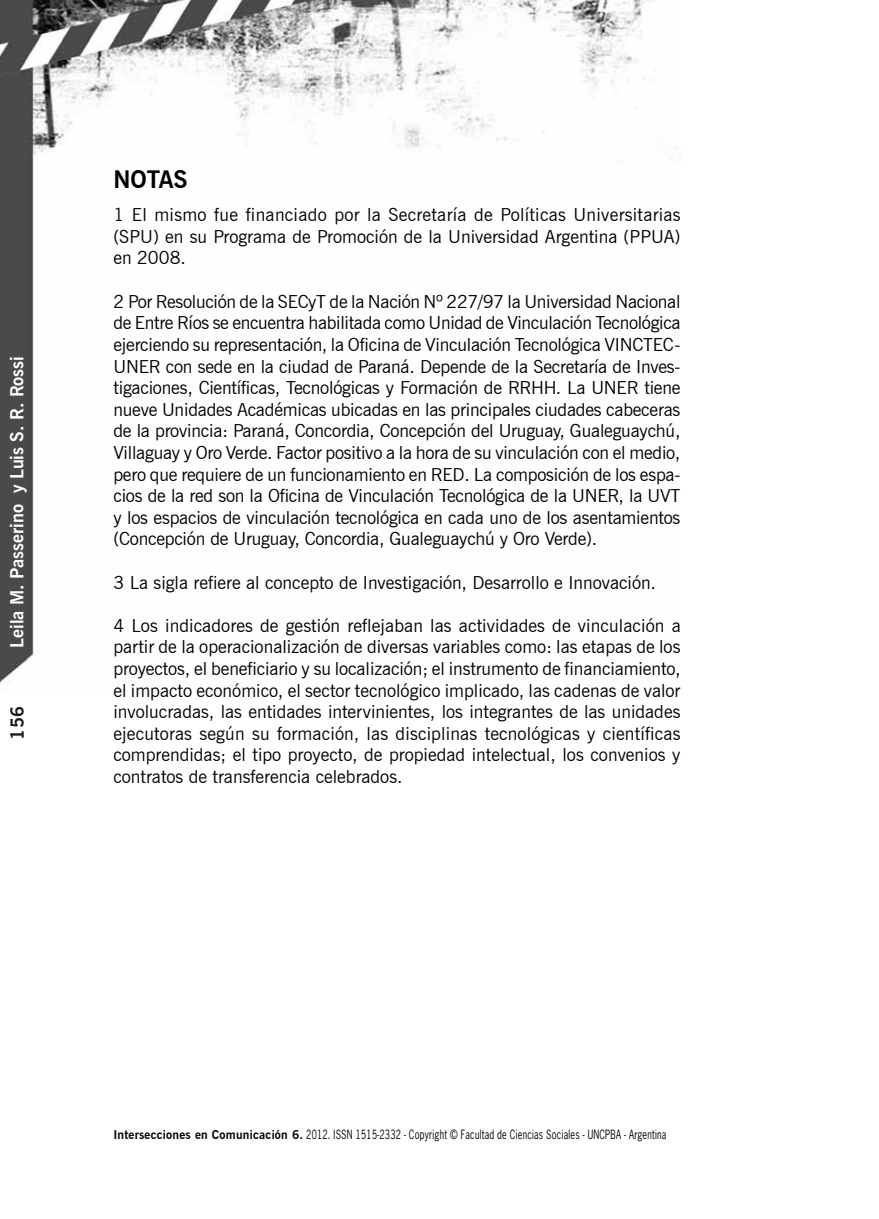
<style>
.page{position:relative;width:879px;height:1219px;background:#fff}
.page>*{position:absolute;margin:0;border:0;box-sizing:border-box;transform-origin:0 0}
.t1{font:700 24px "News Gothic BT";color:#000}
.t2{font:18px/21.6px "News Gothic BT";color:#000;text-align:justify}
.t3{font:700 18px "News Gothic BT";color:#fff}
.t4{font:700 18px "News Gothic BT";color:#1a171b}
.t5{font:12px "News Gothic Cn";letter-spacing:.02em;color:#000}
.s1{font-family:"News Gothic BT";font-weight:700}
</style>
<div class="page">
<img style="left:0;top:0;width:654px;height:683px">
<p class="t3" style="left:6px;top:648px;width:293px;rotate:-90deg">Leila M. Passerino y Luis S. R. Rossi</p>
<p class="t4" style="left:7px;top:740px;width:35px;rotate:-90deg">156</p>
<h1 class="t1" style="left:113px;top:165px;width:76px">NOTAS</h1>
<p class="t2" style="left:113px;top:204px;width:569px">1 El mismo fue financiado por la Secretaría de Políticas Universitarias (SPU) en su Programa de Promoción de la Universidad Argentina (PPUA) en 2008.</p>
<p class="t2" style="left:113px;top:290px;width:568px">2 Por Resolución de la SECyT de la Nación Nº 227/97 la Universidad Nacional de Entre Ríos se encuentra habilitada como Unidad de Vinculación Tecnológica ejerciendo su representación, la Oficina de Vinculación Tecnológica VINCTEC-UNER con sede en la ciudad de Paraná. Depende de la Secretaría de Inves&shy;tigaciones, Científicas, Tecnológicas y Formación de RRHH. La UNER tiene nueve Unidades Académicas ubicadas en las principales ciudades cabeceras de la provincia: Paraná, Concordia, Concepción del Uruguay, Gualeguaychú, Villaguay y Oro Verde. Factor positivo a la hora de su vinculación con el medio, pero que requiere de un funcionamiento en RED. La composición de los espa&shy;cios de la red son la Oficina de Vinculación Tecnológica de la UNER, la UVT y los espacios de vinculación tecnológica en cada uno de los asentamientos (Concepción de Uruguay, Concordia, Gualeguaychú y Oro Verde).</p>
<p class="t2" style="left:113px;top:571px;width:544px">3 La sigla refiere al concepto de Investigación, Desarrollo e Innovación.</p>
<p class="t2" style="left:113px;top:614px;width:569px">4 Los indicadores de gestión reflejaban las actividades de vinculación a partir de la operacionalización de diversas variables como: las etapas de los proyectos, el beneficiario y su localización; el instrumento de financiamiento, el impacto económico, el sector tecnológico implicado, las cadenas de valor involucradas, las entidades intervinientes, los integrantes de las unidades ejecutoras según su formación, las disciplinas tecnológicas y científicas comprendidas; el tipo proyecto, de propiedad intelectual, los convenios y contratos de transferencia celebrados.</p>
<p class="t5" style="left:113px;top:1126px;width:554px"><span class="s1">Intersecciones en Comunicación 6.</span> 2012. ISSN 1515-2332 - Copyright © Facultad de Ciencias Sociales - UNCPBA - Argentina</p>
</div>
